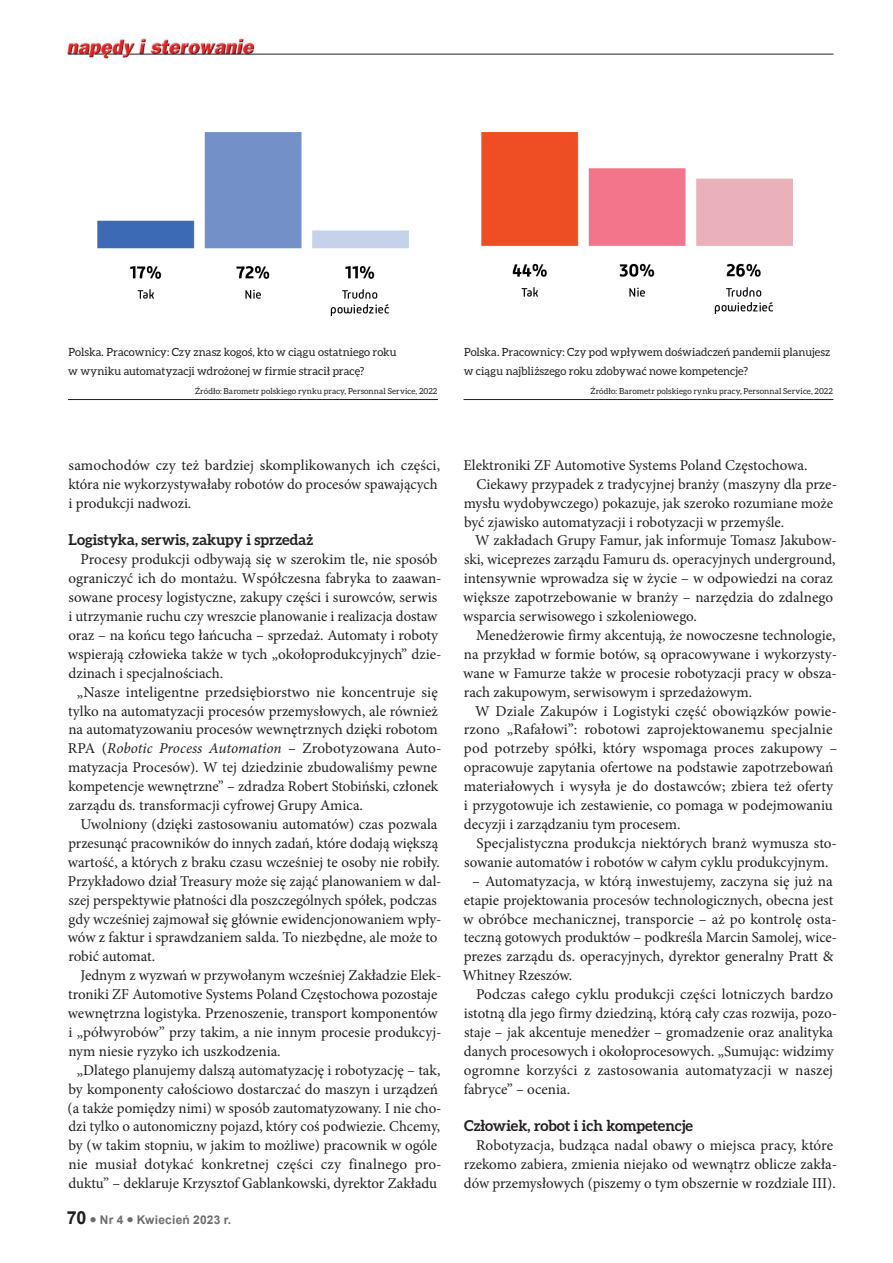
<style>
.page{position:relative;width:893px;height:1263px;background:#fff}
.page>*{position:absolute;margin:0;border:0;box-sizing:border-box;transform-origin:0 0}
.t1{font:15px/18.9px "Minion Pro";color:#231f20}
.t2{font:700 15px "Aleo";color:#231f20}
.t3{font:italic 15px "Minion Pro";color:#231f20}
.t4{font:700 12px "Arial";letter-spacing:.015em;color:#6c6d70}
.t5{font:11.25px/18.9px "Aleo";letter-spacing:.005em;color:#231f20}
.t6{font:8.25px "Aleo";letter-spacing:.01em;color:#231f20}
.s1{font-style:normal}
.s2{font-size:18px;color:#231f20}
</style>
<div class="page">
<img style="left:66px;top:38px;width:191px;height:21px">
<hr style="left:129px;top:54px;width:704px;height:1px;background:#231f20">
<svg style="left:68px;top:54px;width:55px;height:1px"></svg>
<img style="left:97px;top:132px;width:312px;height:184px">
<img style="left:481px;top:132px;width:312px;height:181px">
<hr style="left:68px;top:399px;width:370px;height:1px;background:#231f20">
<hr style="left:463px;top:399px;width:370px;height:1px;background:#231f20">
<p class="t5" style="left:68px;top:343px;width:330px">Polska. Pracownicy: Czy znasz kogoś, kto w ciągu ostatniego roku w wyniku automatyzacji wdrożonej w firmie stracił pracę?</p>
<p class="t6" style="left:195px;top:387px;width:244px">Źródło: Barometr polskiego rynku pracy, Personnal Service, 2022</p>
<p class="t5" style="left:464px;top:343px;width:368px">Polska. Pracownicy: Czy pod wpływem doświadczeń pandemii planujesz w ciągu najbliższego roku zdobywać nowe kompetencje?</p>
<p class="t6" style="left:591px;top:387px;width:244px">Źródło: Barometr polskiego rynku pracy, Personnal Service, 2022</p>
<p class="t1" style="left:68px;top:456px;width:373px">samochodów czy też bardziej skomplikowanych ich części, która nie wykorzystywałaby robotów do procesów spawających i produkcji nadwozi.</p>
<p class="t2" style="left:69px;top:531px;width:246px">Logistyka, serwis, zakupy i sprzedaż</p>
<p class="t1" style="left:81px;top:550px;width:358px">Procesy produkcji odbywają się w szerokim tle, nie sposób</p>
<p class="t1" style="left:68px;top:569px;width:375px">ograniczyć ich do montażu. Współczesna fabryka to zaawan-</p>
<p class="t1" style="left:69px;top:588px;width:370px">sowane procesy logistyczne, zakupy części i surowców, serwis</p>
<p class="t1" style="left:68px;top:607px;width:371px">i utrzymanie ruchu czy wreszcie planowanie i realizacja dostaw</p>
<p class="t1" style="left:68px;top:626px;width:371px">oraz – na końcu tego łańcucha – sprzedaż. Automaty i roboty</p>
<p class="t1" style="left:68px;top:645px;width:375px">wspierają człowieka także w tych „okołoprodukcyjnych” dzie-</p>
<p class="t1" style="left:68px;top:664px;width:156px">dzinach i specjalnościach.</p>
<p class="t1" style="left:77px;top:682px;width:362px">„Nasze inteligentne przedsiębiorstwo nie koncentruje się</p>
<p class="t1" style="left:68px;top:701px;width:371px">tylko na automatyzacji procesów przemysłowych, ale również</p>
<p class="t1" style="left:68px;top:720px;width:371px">na automatyzowaniu procesów wewnętrznych dzięki robotom</p>
<p class="t3" style="left:68px;top:738px;width:375px"><span class="s1">RPA (</span>Robotic Process Automation <span class="s1">– Zrobotyzowana Auto-</span></p>
<p class="t1" style="left:68px;top:758px;width:370px">matyzacja Procesów). W tej dziedzinie zbudowaliśmy pewne</p>
<p class="t1" style="left:68px;top:777px;width:371px">kompetencje wewnętrzne” – zdradza Robert Stobiński, członek</p>
<p class="t1" style="left:69px;top:796px;width:296px">zarządu ds. transformacji cyfrowej Grupy Amica.</p>
<p class="t1" style="left:80px;top:815px;width:359px">Uwolniony (dzięki zastosowaniu automatów) czas pozwala</p>
<p class="t1" style="left:68px;top:834px;width:371px">przesunąć pracowników do innych zadań, które dodają większą</p>
<p class="t1" style="left:68px;top:853px;width:374px">wartość, a których z braku czasu wcześniej te osoby nie robiły.</p>
<p class="t1" style="left:68px;top:871px;width:375px">Przykładowo dział Treasury może się zająć planowaniem w dal-</p>
<p class="t1" style="left:69px;top:890px;width:370px">szej perspektywie płatności dla poszczególnych spółek, podczas</p>
<p class="t1" style="left:69px;top:909px;width:374px">gdy wcześniej zajmował się głównie ewidencjonowaniem wpły-</p>
<p class="t1" style="left:68px;top:928px;width:371px">wów z faktur i sprawdzaniem salda. To niezbędne, ale może to</p>
<p class="t1" style="left:68px;top:947px;width:88px">robić automat.</p>
<p class="t1" style="left:80px;top:966px;width:362px">Jednym z wyzwań w przywołanym wcześniej Zakładzie Elek-</p>
<p class="t1" style="left:68px;top:985px;width:371px">troniki ZF Automotive Systems Poland Częstochowa pozostaje</p>
<p class="t1" style="left:68px;top:1004px;width:372px">wewnętrzna logistyka. Przenoszenie, transport komponentów</p>
<p class="t1" style="left:68px;top:1023px;width:375px">i „półwyrobów” przy takim, a nie innym procesie produkcyj-</p>
<p class="t1" style="left:68px;top:1042px;width:214px">nym niesie ryzyko ich uszkodzenia.</p>
<p class="t1" style="left:77px;top:1060px;width:365px">„Dlatego planujemy dalszą automatyzację i robotyzację – tak,</p>
<p class="t1" style="left:69px;top:1079px;width:371px">by komponenty całościowo dostarczać do maszyn i urządzeń</p>
<p class="t1" style="left:68px;top:1098px;width:375px">(a także pomiędzy nimi) w sposób zautomatyzowany. I nie cho-</p>
<p class="t1" style="left:68px;top:1117px;width:373px">dzi tylko o autonomiczny pojazd, który coś podwiezie. Chcemy,</p>
<p class="t1" style="left:69px;top:1136px;width:370px">by (w takim stopniu, w jakim to możliwe) pracownik w ogóle</p>
<p class="t1" style="left:68px;top:1155px;width:375px">nie musiał dotykać konkretnej części czy finalnego pro-</p>
<p class="t1" style="left:68px;top:1174px;width:370px">duktu” – deklaruje Krzysztof Gablankowski, dyrektor Zakładu</p>
<p class="t4" style="left:67px;top:1211px;width:166px"><span class="s2">70</span> ● Nr 4 ● Kwiecień 2023 r.</p>
<p class="t1" style="left:463px;top:456px;width:346px">Elektroniki ZF Automotive Systems Poland Częstochowa.</p>
<p class="t1" style="left:476px;top:475px;width:362px">Ciekawy przypadek z tradycyjnej branży (maszyny dla prze-</p>
<p class="t1" style="left:464px;top:493px;width:371px">mysłu wydobywczego) pokazuje, jak szeroko rozumiane może</p>
<p class="t1" style="left:464px;top:512px;width:322px">być zjawisko automatyzacji i robotyzacji w przemyśle.</p>
<p class="t1" style="left:475px;top:531px;width:363px">W zakładach Grupy Famur, jak informuje Tomasz Jakubow-</p>
<p class="t1" style="left:464px;top:550px;width:373px">ski, wiceprezes zarządu Famuru ds. operacyjnych underground,</p>
<p class="t1" style="left:464px;top:569px;width:370px">intensywnie wprowadza się w życie – w odpowiedzi na coraz</p>
<p class="t1" style="left:463px;top:588px;width:371px">większe zapotrzebowanie w branży – narzędzia do zdalnego</p>
<p class="t1" style="left:463px;top:607px;width:235px">wsparcia serwisowego i szkoleniowego.</p>
<p class="t1" style="left:476px;top:626px;width:361px">Menedżerowie firmy akcentują, że nowoczesne technologie,</p>
<p class="t1" style="left:464px;top:645px;width:375px">na przykład w formie botów, są opracowywane i wykorzysty-</p>
<p class="t1" style="left:463px;top:664px;width:375px">wane w Famurze także w procesie robotyzacji pracy w obsza-</p>
<p class="t1" style="left:464px;top:682px;width:290px">rach zakupowym, serwisowym i sprzedażowym.</p>
<p class="t1" style="left:475px;top:701px;width:363px">W Dziale Zakupów i Logistyki część obowiązków powie-</p>
<p class="t1" style="left:464px;top:720px;width:370px">rzono „Rafałowi”: robotowi zaprojektowanemu specjalnie</p>
<p class="t1" style="left:464px;top:739px;width:375px">pod potrzeby spółki, który wspomaga proces zakupowy –</p>
<p class="t1" style="left:464px;top:758px;width:371px">opracowuje zapytania ofertowe na podstawie zapotrzebowań</p>
<p class="t1" style="left:464px;top:777px;width:371px">materiałowych i wysyła je do dostawców; zbiera też oferty</p>
<p class="t1" style="left:464px;top:796px;width:371px">i przygotowuje ich zestawienie, co pomaga w podejmowaniu</p>
<p class="t1" style="left:464px;top:815px;width:218px">decyzji i zarządzaniu tym procesem.</p>
<p class="t1" style="left:477px;top:834px;width:362px">Specjalistyczna produkcja niektórych branż wymusza sto-</p>
<p class="t1" style="left:464px;top:853px;width:366px">sowanie automatów i robotów w całym cyklu produkcyjnym.</p>
<p class="t1" style="left:463px;top:871px;width:376px;text-indent:10px">– Automatyzacja, w którą inwestujemy, zaczyna się już na etapie projektowania procesów technologicznych, obecna jest w obróbce mechanicznej, transporcie – aż po kontrolę osta&shy;teczną gotowych produktów – podkreśla Marcin Samolej, wice&shy;prezes zarządu ds. operacyjnych, dyrektor generalny Pratt &amp; Whitney Rzeszów.</p>
<p class="t1" style="left:464px;top:985px;width:375px;text-indent:12px">Podczas całego cyklu produkcji części lotniczych bardzo istotną dla jego firmy dziedziną, którą cały czas rozwija, pozo&shy;staje – jak akcentuje menedżer – gromadzenie oraz analityka danych procesowych i okołoprocesowych. „Sumując: widzimy ogromne korzyści z zastosowania automatyzacji w naszej fabryce” – ocenia.</p>
<p class="t2" style="left:464px;top:1117px;width:230px">Człowiek, robot i ich kompetencje</p>
<p class="t1" style="left:464px;top:1136px;width:375px;text-align:center">Robotyzacja, budząca nadal obawy o miejsca pracy, które rzekomo zabiera, zmienia niejako od wewnątrz oblicze zakła&shy;dów przemysłowych (piszemy o tym obszernie w rozdziale III).</p>
</div>
